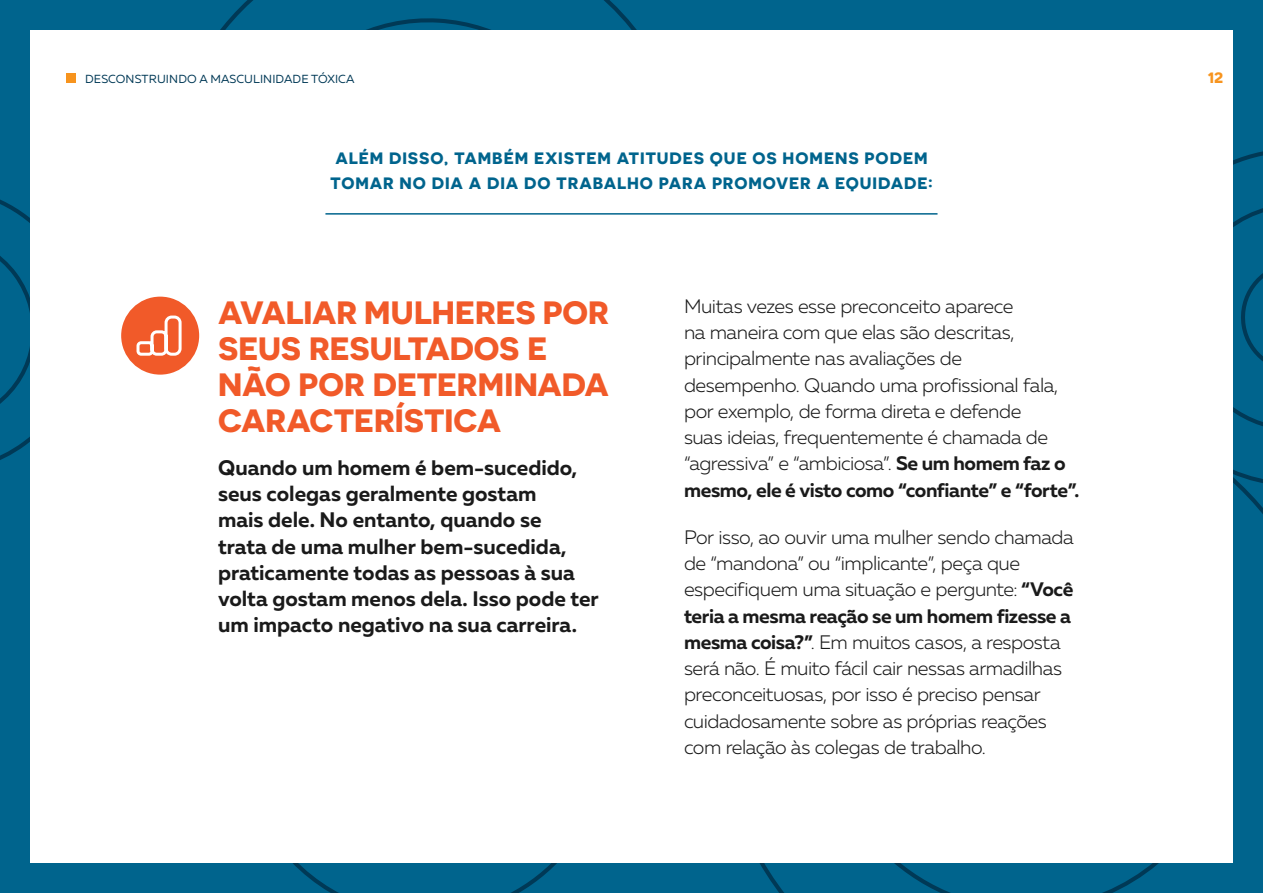
<style>
.page{position:relative;width:1263px;height:893px;background:#00648d}
.page>*{position:absolute;margin:0;border:0;box-sizing:border-box;transform-origin:0 0}
.t1{font:700 32.25px/35.8px "Novecentosanswide";letter-spacing:-.01em;color:#f15a29}
.t2{font:700 21px/26.2px "Muller";color:#1a1a1a}
.t3{font:300 19.5px/26.2px "Muller";letter-spacing:-.025em;color:#1a1a1a}
.t4{font:700 16.5px/25.5px "Novecentosanswide";letter-spacing:.055em;color:#00648d;text-align:center}
.t5{font:700 15px "Novecentosanswide";color:#f7941e}
.t6{font:11.7px "Muller";letter-spacing:.01em;color:#003956}
.s1{font-weight:700}
</style>
<div class="page">
<div style="left:30px;top:30px;width:1203px;height:833px;background:#fff"></div>
<div style="left:66px;top:74px;width:9px;height:9px;background:#f7941e"></div>
<hr style="left:325px;top:213px;width:612px;height:2px;background:#00648d">
<div style="left:121px;top:297px;width:78px;height:78px;background:#f15a29;border-radius:50%"></div>
<svg style="left:136px;top:315px;width:46px;height:41px"></svg>
<p class="t6" style="left:85px;top:72px;width:271px">DESCO NSTRUI NDO A MASCULI NIDADE TÓXI CA</p>
<p class="t5" style="left:1208px;top:68px;width:17px">12</p>
<p class="t4" style="left:330px;top:145px;width:604px">ALÉM DISSO, TAMBÉM EXISTEM ATITUDES QUE OS HOMENS PODEM<br>TOMAR NO DIA A DIA DO TRABALHO PARA PROMOVER A EQUIDADE:</p>
<h1 class="t1" style="left:218px;top:294px;width:392px">AVALIAR MULHERES POR<br>SEUS RESULTADOS E<br>NÃO POR DETERMINADA<br>CARACTERÍSTICA</h1>
<p class="t2" style="left:218px;top:454px;width:382px">Quando um homem é bem-sucedido, seus colegas geralmente gostam<br>mais dele. No entanto, quando se<br>trata de uma mulher bem-sucedida, praticamente todas as pessoas à sua volta gostam menos dela. Isso pode ter um impacto negativo na sua carreira.</p>
<p class="t3" style="left:684px;top:293px;width:397px">Muitas vezes esse preconceito aparece<br>na maneira com que elas são descritas, principalmente nas avaliações de desempenho. Quando uma profissional fala, por exemplo, de forma direta e defende<br>suas ideias, frequentemente é chamada de “agressiva” e “ambiciosa”. <span class="s1">Se um homem faz o mesmo, ele é visto como “confiante” e “forte”.</span></p>
<p class="t3" style="left:684px;top:524px;width:391px">Por isso, ao ouvir uma mulher sendo chamada de “mandona” ou “implicante”, peça que especifiquem uma situação e pergunte: <span class="s1">“Você teria a mesma reação se um homem fizesse a mesma coisa?”</span>. Em muitos casos, a resposta será não. É muito fácil cair nessas armadilhas preconceituosas, por isso é preciso pensar cuidadosamente sobre as próprias reações com relação às colegas de trabalho.</p>
</div>
